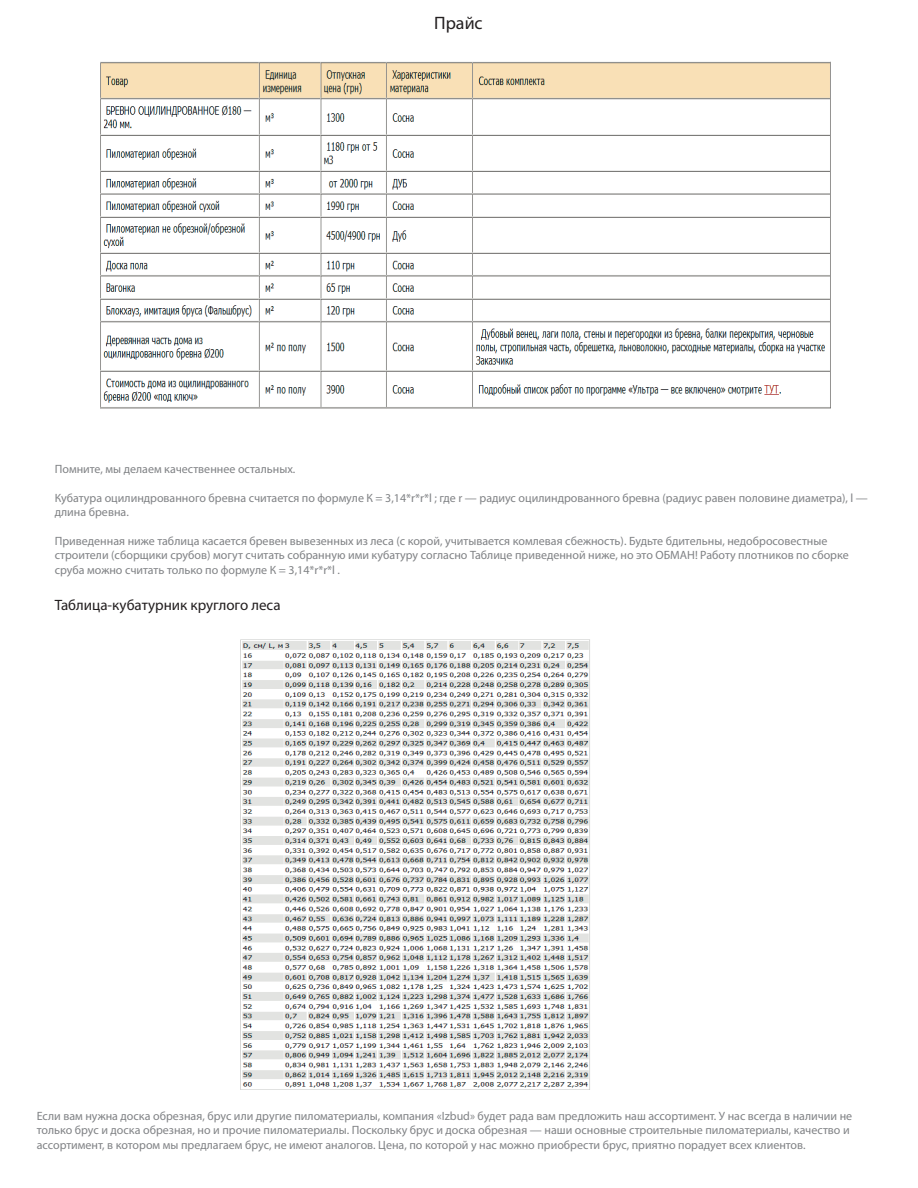
<style>
.page{position:relative;width:918px;height:1188px;background:#fff}
.page>*{position:absolute;margin:0;border:0;box-sizing:border-box;transform-origin:0 0}
.t1{font:18px "Myriad Pro";color:#231f20}
.t2{font:15px "Myriad Pro";color:#231f20}
.t3{font:12px/14.4px "Myriad Pro";color:#808285}
</style>
<div class="page">
<img style="left:100px;top:61px;width:731px;height:348px">
<img style="left:240px;top:639px;width:350px;height:451px">
<h1 class="t1" style="left:434px;top:12px;width:50px">Прайс</h1>
<p class="t3" style="left:55px;top:462px;width:242px">Помните, мы делаем качественнее остальных.</p>
<p class="t3" style="left:55px;top:490px;width:815px">Кубатура оцилиндрованного бревна считается по формуле К = 3,14*r*r*l ; где r — радиус оцилиндрованного бревна (радиус равен половине диаметра), l — длина бревна.</p>
<p class="t3" style="left:55px;top:534px;width:796px">Приведенная ниже таблица касается бревен вывезенных из леса (с корой, учитывается комлевая сбежность). Будьте бдительны, недобросовестные строители (сборщики срубов) могут считать собранную ими кубатуру согласно Таблице приведенной ниже, но это ОБМАН! Работу плотников по сборке сруба можно считать только по формуле К = 3,14*r*r*l .</p>
<p class="t2" style="left:55px;top:596px;width:227px">Таблица-кубатурник круглого леса</p>
<p class="t3" style="left:37px;top:1109px;width:817px">Если вам нужна доска обрезная, брус или другие пиломатериалы, компания «Izbud» будет рада вам предложить наш ассортимент. У нас всегда в наличии не только брус и доска обрезная, но и прочие пиломатериалы. Поскольку брус и доска обрезная — наши основные строительные пиломатериалы, качество и ассортимент, в котором мы предлагаем брус, не имеют аналогов. Цена, по которой у нас можно приобрести брус, приятно порадует всех клиентов.</p>
</div>
